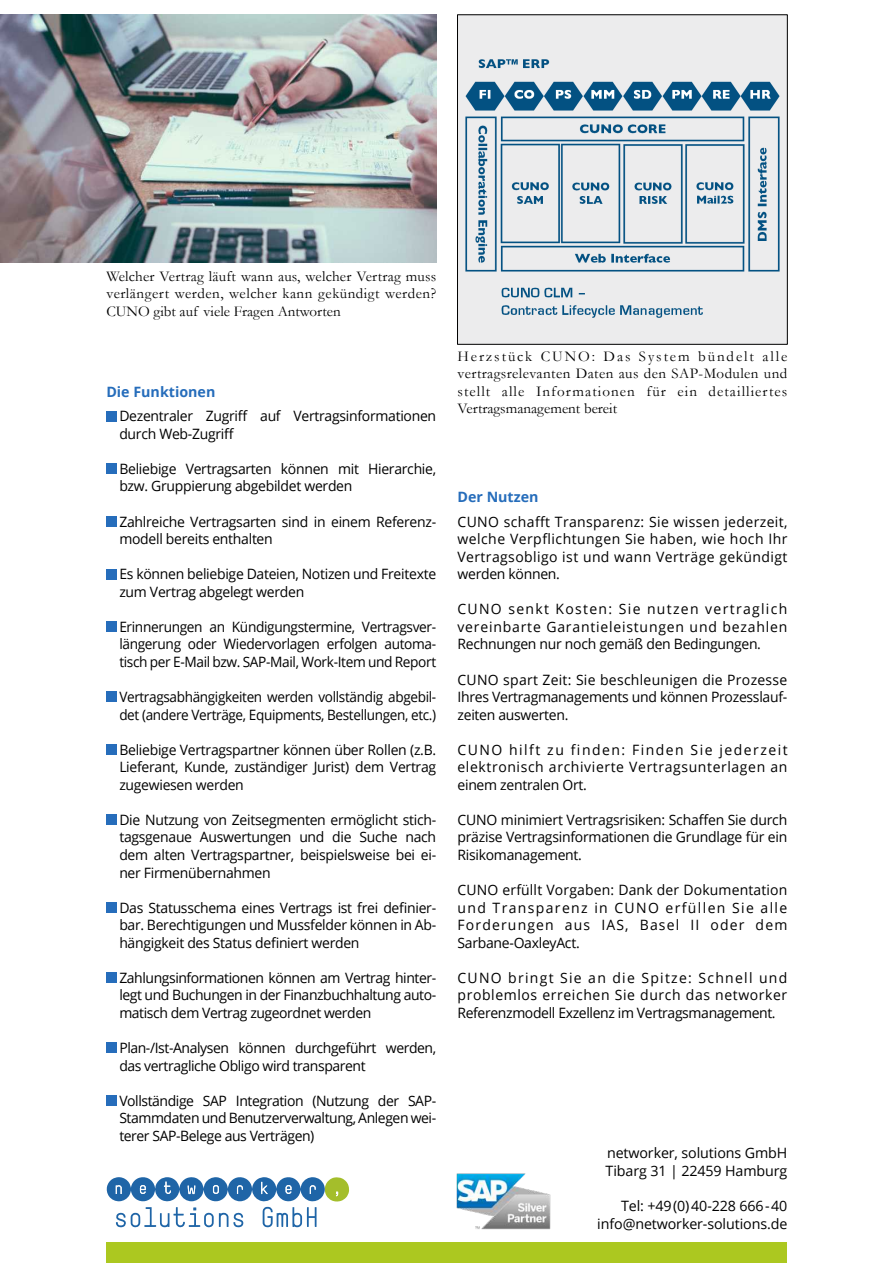
<style>
.page{position:relative;width:894px;height:1263px;background:#fff}
.page>*{position:absolute;margin:0;border:0;box-sizing:border-box;transform-origin:0 0}
.t1{font:15px/17.5px "Garamond";color:#000;text-align:justify}
.t2{font:14.25px/17.5px "Open Sans";letter-spacing:-.02em;color:#000;text-align:justify}
.t3{font:14.25px/17.5px "Open Sans";letter-spacing:-.02em;color:#000;text-align:justify;scale:.96 1}
.t4{font:14.25px/17.5px "Open Sans";letter-spacing:-.02em;color:#000;scale:.95 1}
.t5{font:700 14.25px "Open Sans";color:#266dbb}
</style>
<div class="page">
<div style="left:106px;top:1242px;width:681px;height:21px;background:#acc820"></div>
<img style="left:459px;top:17px;width:326px;height:325px">
<img style="left:0;top:15px;width:436px;height:248px">
<div style="left:106px;top:411px;width:10px;height:10px;background:#266dbb"></div>
<div style="left:106px;top:464px;width:10px;height:10px;background:#266dbb"></div>
<div style="left:106px;top:516px;width:10px;height:10px;background:#266dbb"></div>
<div style="left:106px;top:569px;width:10px;height:10px;background:#266dbb"></div>
<div style="left:106px;top:622px;width:10px;height:10px;background:#266dbb"></div>
<div style="left:106px;top:692px;width:10px;height:10px;background:#266dbb"></div>
<div style="left:106px;top:745px;width:10px;height:10px;background:#266dbb"></div>
<div style="left:106px;top:815px;width:10px;height:10px;background:#266dbb"></div>
<div style="left:106px;top:902px;width:10px;height:10px;background:#266dbb"></div>
<div style="left:106px;top:973px;width:10px;height:10px;background:#266dbb"></div>
<div style="left:106px;top:1043px;width:10px;height:10px;background:#266dbb"></div>
<div style="left:106px;top:1096px;width:10px;height:10px;background:#266dbb"></div>
<svg style="left:106px;top:1177px;width:243px;height:51px"></svg>
<img style="left:456px;top:1173px;width:95px;height:57px">
<p class="t1" style="left:106px;top:269px;width:331px">Welcher Vertrag läuft wann aus, welcher Vertrag muss verlängert werden, welcher kann gekündigt werden?<br>CUNO gibt auf viele Fragen Antworten</p>
<p class="t5" style="left:106px;top:386px;width:110px">Die Funktionen</p>
<p class="t2" style="left:119px;top:409px;width:318px">Dezentraler Zugriff auf Vertragsinformationen durch Web-Zugriff</p>
<p class="t2" style="left:119px;top:461px;width:318px">Beliebige Vertragsarten können mit Hierarchie, bzw. Gruppierung abgebildet werden</p>
<p class="t2" style="left:119px;top:514px;width:318px">Zahlreiche Vertragsarten sind in einem Referenz&shy;modell bereits enthalten</p>
<p class="t2" style="left:119px;top:567px;width:318px">Es können beliebige Dateien, Notizen und Freitexte zum Vertrag abgelegt werden</p>
<p class="t3" style="left:119px;top:619px;width:331px">Erinnerungen an Kündigungstermine, Vertragsver&shy;längerung oder Wiedervorlagen erfolgen automa&shy;tisch per E-Mail bzw. SAP-Mail, Work-Item und Report</p>
<p class="t4" style="left:119px;top:689px;width:335px">Vertragsabhängigkeiten werden vollständig abgebil&shy;det (andere Verträge, Equipments, Bestellungen, etc.)</p>
<p class="t2" style="left:119px;top:742px;width:318px">Beliebige Vertragspartner können über Rollen (z.B.<br>Lieferant, Kunde, zuständiger Jurist) dem Vertrag zugewiesen werden</p>
<p class="t2" style="left:119px;top:812px;width:318px">Die Nutzung von Zeitsegmenten ermöglicht stich&shy;tagsgenaue Auswertungen und die Suche nach dem alten Vertragspartner, beispielsweise bei ei&shy;ner Firmenübernahmen</p>
<p class="t2" style="left:119px;top:900px;width:318px">Das Statusschema eines Vertrags ist frei definier&shy;bar. Berechtigungen und Mussfelder können in Ab&shy;hängigkeit des Status definiert werden</p>
<p class="t2" style="left:119px;top:970px;width:318px">Zahlungsinformationen können am Vertrag hinter&shy;legt und Buchungen in der Finanzbuchhaltung auto&shy;matisch dem Vertrag zugeordnet werden</p>
<p class="t2" style="left:119px;top:1040px;width:318px">Plan-/Ist-Analysen können durchgeführt werden, das vertragliche Obligo wird transparent</p>
<p class="t2" style="left:119px;top:1093px;width:318px">Vollständige SAP Integration (Nutzung der SAP-Stammdaten und Benutzerverwaltung, Anlegen wei&shy;terer SAP-Belege aus Verträgen)</p>
<p class="t1" style="left:457px;top:349px;width:331px">Herzstück CUNO: Das System bündelt alle vertragsrelevanten Daten aus den SAP-Modulen und stellt alle Informationen für ein detailliertes Vertragsmanagement bereit</p>
<p class="t5" style="left:457px;top:491px;width:83px">Der Nutzen</p>
<p class="t2" style="left:457px;top:514px;width:331px">CUNO schafft Transparenz: Sie wissen jederzeit, welche Verpflichtungen Sie haben, wie hoch Ihr Vertragsobligo ist und wann Verträge gekündigt werden können.</p>
<p class="t2" style="left:457px;top:602px;width:331px">CUNO senkt Kosten: Sie nutzen vertraglich vereinbarte Garantieleistungen und bezahlen Rechnungen nur noch gemäß den Bedingungen.</p>
<p class="t2" style="left:457px;top:672px;width:331px">CUNO spart Zeit: Sie beschleunigen die Prozesse Ihres Vertragmanagements und können Prozesslauf&shy;zeiten auswerten.</p>
<p class="t2" style="left:457px;top:742px;width:331px">CUNO hilft zu finden: Finden Sie jederzeit elektronisch archivierte Vertragsunterlagen an einem zentralen Ort.</p>
<p class="t2" style="left:457px;top:812px;width:331px">CUNO minimiert Vertragsrisiken: Schaffen Sie durch präzise Vertragsinformationen die Grundlage für ein Risikomanagement.</p>
<p class="t2" style="left:457px;top:883px;width:331px">CUNO erfüllt Vorgaben: Dank der Dokumentation und Transparenz in CUNO erfüllen Sie alle Forderungen aus IAS, Basel II oder dem Sarbane-OaxleyAct.</p>
<p class="t2" style="left:457px;top:970px;width:331px">CUNO bringt Sie an die Spitze: Schnell und problemlos erreichen Sie durch das networker Referenzmodell Exzellenz im Vertragsmanagement.</p>
<p class="t2" style="left:605px;top:1146px;width:183px">networker, solutions GmbH<br>Tibarg 31 | 22459 Hamburg</p>
<p class="t2" style="left:597px;top:1198px;width:191px;text-align:right">Tel: +49(0)40-228 666-40 info@networker-solutions.de</p>
</div>
